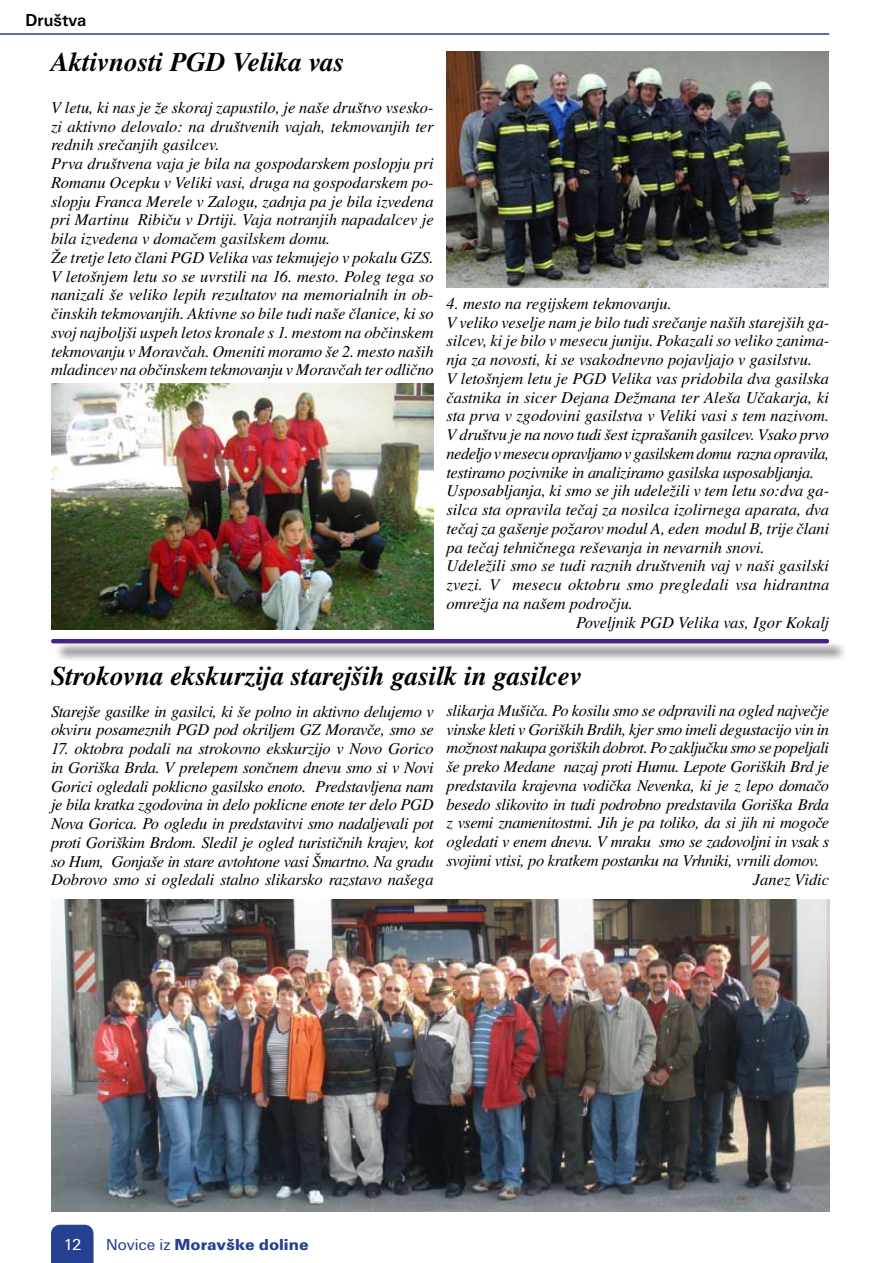
<style>
.page{position:relative;width:893px;height:1263px;background:#fff}
.page>*{position:absolute;margin:0;border:0;box-sizing:border-box;transform-origin:0 0}
.t1{font:italic 500 27px "Nimbus Rom No 9 LEE";color:#000}
.t2{font:700 18px "Unitus TEE";color:#000;scale:.95 1}
.t3{font:italic 16.5px/18.8px "Nimbus Rom No 9 LEE";letter-spacing:-.005em;color:#000}
.t4{font:italic 16.5px "Nimbus Rom No 9 LEE";letter-spacing:-.025em;color:#000}
.t5{font:italic 16.5px "Nimbus Rom No 9 LEE";letter-spacing:-.03em;color:#000}
.t6{font:16.5px "Unitus TEE Blac";color:#25408f}
.t7{font:16.5px "Unitus TEE";color:#fff}
.s1{font-family:"Unitus TEE"}
</style>
<div class="page">
<div style="left:53px;top:641px;width:794px;height:21px;background:#000;opacity:.75"></div>
<hr style="left:53px;top:639px;width:774px;height:4px;background:#442580">
<img style="left:446px;top:51px;width:383px;height:236px">
<img style="left:51px;top:899px;width:778px;height:313px">
<img style="left:51px;top:384px;width:383px;height:246px">
<div style="left:51px;top:1225px;width:43px;height:38px;background:#25408f"></div>
<hr style="left:0;top:33px;width:829px;height:2px;background:#25408f">
<p class="t2" style="left:26px;top:10px;width:66px">Društva</p>
<h1 class="t1" style="left:51px;top:45px;width:295px">Aktivnosti PGD Velika vas</h1>
<p class="t3" style="left:51px;top:98px;width:384px">V letu, ki nas je že skoraj zapustilo, je naše društvo vsesko&shy;zi aktivno delovalo: na društvenih vajah, tekmovanjih ter rednih srečanjih gasilcev.<br>Prva društvena vaja je bila na gospodarskem poslopju pri Romanu Ocepku v Veliki vasi, druga na gospodarskem po&shy;slopju Franca Merele v Zalogu, zadnja pa je bila izvedena pri Martinu Ribiču v Drtiji. Vaja notranjih napadalcev je bila izvedena v domačem gasilskem domu.<br>Že tretje leto člani PGD Velika vas tekmujejo v pokalu GZS.<br>V letošnjem letu so se uvrstili na 16. mesto. Poleg tega so nanizali še veliko lepih rezultatov na memorialnih in ob&shy;činskih tekmovanjih. Aktivne so bile tudi naše članice, ki so svoj najboljši uspeh letos kronale s 1. mestom na občinskem tekmovanju v Moravčah. Omeniti moramo še 2. mesto naših mladincev na občinskem tekmovanju v Moravčah ter odlično</p>
<p class="t3" style="left:446px;top:294px;width:227px">4. mesto na regijskem tekmovanju.</p>
<p class="t3" style="left:446px;top:313px;width:384px">V veliko veselje nam je bilo tudi srečanje naših starejših ga-</p>
<p class="t3" style="left:446px;top:332px;width:384px">silcev, ki je bilo v mesecu juniju. Pokazali so veliko zanima-</p>
<p class="t3" style="left:446px;top:350px;width:367px">nja za novosti, ki se vsakodnevno pojavljajo v gasilstvu.</p>
<p class="t3" style="left:446px;top:369px;width:384px">V letošnjem letu je PGD Velika vas pridobila dva gasilska</p>
<p class="t3" style="left:446px;top:388px;width:384px">častnika in sicer Dejana Dežmana ter Aleša Učakarja, ki</p>
<p class="t3" style="left:446px;top:407px;width:384px">sta prva v zgodovini gasilstva v Veliki vasi s tem nazivom.</p>
<p class="t3" style="left:446px;top:425px;width:384px">V društvu je na novo tudi šest izprašanih gasilcev. Vsako prvo</p>
<p class="t5" style="left:446px;top:444px;width:384px">nedeljo v mesecu opravljamo v gasilskem domu razna opravila,</p>
<p class="t3" style="left:446px;top:463px;width:369px">testiramo pozivnike in analiziramo gasilska usposabljanja.</p>
<p class="t3" style="left:446px;top:482px;width:384px">Usposabljanja, ki smo se jih udeležili v tem letu so:dva ga-</p>
<p class="t3" style="left:446px;top:500px;width:384px">silca sta opravila tečaj za nosilca izolirnega aparata, dva</p>
<p class="t3" style="left:446px;top:519px;width:384px">tečaj za gašenje požarov modul A, eden modul B, trije člani</p>
<p class="t3" style="left:446px;top:538px;width:320px">pa tečaj tehničnega reševanja in nevarnih snovi.</p>
<p class="t3" style="left:446px;top:556px;width:384px">Udeležili smo se tudi raznih društvenih vaj v naši gasilski</p>
<p class="t3" style="left:446px;top:575px;width:384px">zvezi. V mesecu oktobru smo pregledali vsa hidrantna</p>
<p class="t3" style="left:446px;top:594px;width:188px">omrežja na našem področju.</p>
<p class="t3" style="left:576px;top:613px;width:255px">Poveljnik PGD Velika vas, Igor Kokalj</p>
<h1 class="t1" style="left:51px;top:659px;width:533px">Strokovna ekskurzija starejših gasilk in gasilcev</h1>
<p class="t3" style="left:51px;top:702px;width:384px">Starejše gasilke in gasilci, ki še polno in aktivno delujemo v okviru posameznih PGD pod okriljem GZ Moravče, smo se</p>
<p class="t3" style="left:51px;top:739px;width:384px;text-align:justify">17. oktobra podali na strokovno ekskurzijo v Novo Gorico in Goriška Brda. V prelepem sončnem dnevu smo si v Novi Gorici ogledali poklicno gasilsko enoto. Predstavljena nam je bila kratka zgodovina in delo poklicne enote ter delo PGD Nova Gorica. Po ogledu in predstavitvi smo nadaljevali pot proti Goriškim Brdom. Sledil je ogled turističnih krajev, kot so Hum, Gonjaše in stare avtohtone vasi Šmartno. Na gradu Dobrovo smo si ogledali stalno slikarsko razstavo našega</p>
<p class="t3" style="left:446px;top:701px;width:384px">slikarja Mušiča. Po kosilu smo se odpravili na ogled največje</p>
<p class="t3" style="left:446px;top:720px;width:384px">vinske kleti v Goriških Brdih, kjer smo imeli degustacijo vin in</p>
<p class="t4" style="left:446px;top:738px;width:384px">možnost nakupa goriških dobrot. Po zaključku smo se popeljali</p>
<p class="t3" style="left:446px;top:757px;width:384px">še preko Medane nazaj proti Humu. Lepote Goriških Brd je</p>
<p class="t3" style="left:446px;top:776px;width:384px">predstavila krajevna vodička Nevenka, ki je z lepo domačo</p>
<p class="t3" style="left:446px;top:795px;width:384px">besedo slikovito in tudi podrobno predstavila Goriška Brda</p>
<p class="t3" style="left:446px;top:813px;width:384px">z vsemi znamenitostmi. Jih je pa toliko, da si jih ni mogoče</p>
<p class="t3" style="left:446px;top:832px;width:384px">ogledati v enem dnevu. V mraku smo se zadovoljni in vsak s</p>
<p class="t3" style="left:446px;top:851px;width:374px">svojimi vtisi, po kratkem postanku na Vrhniki, vrnili domov.</p>
<p class="t3" style="left:753px;top:870px;width:78px">Janez Vidic</p>
<p class="t7" style="left:63px;top:1235px;width:21px">12</p>
<p class="t6" style="left:106px;top:1235px;width:204px"><span class="s1">Novice iz</span> Moravške doline</p>
</div>
